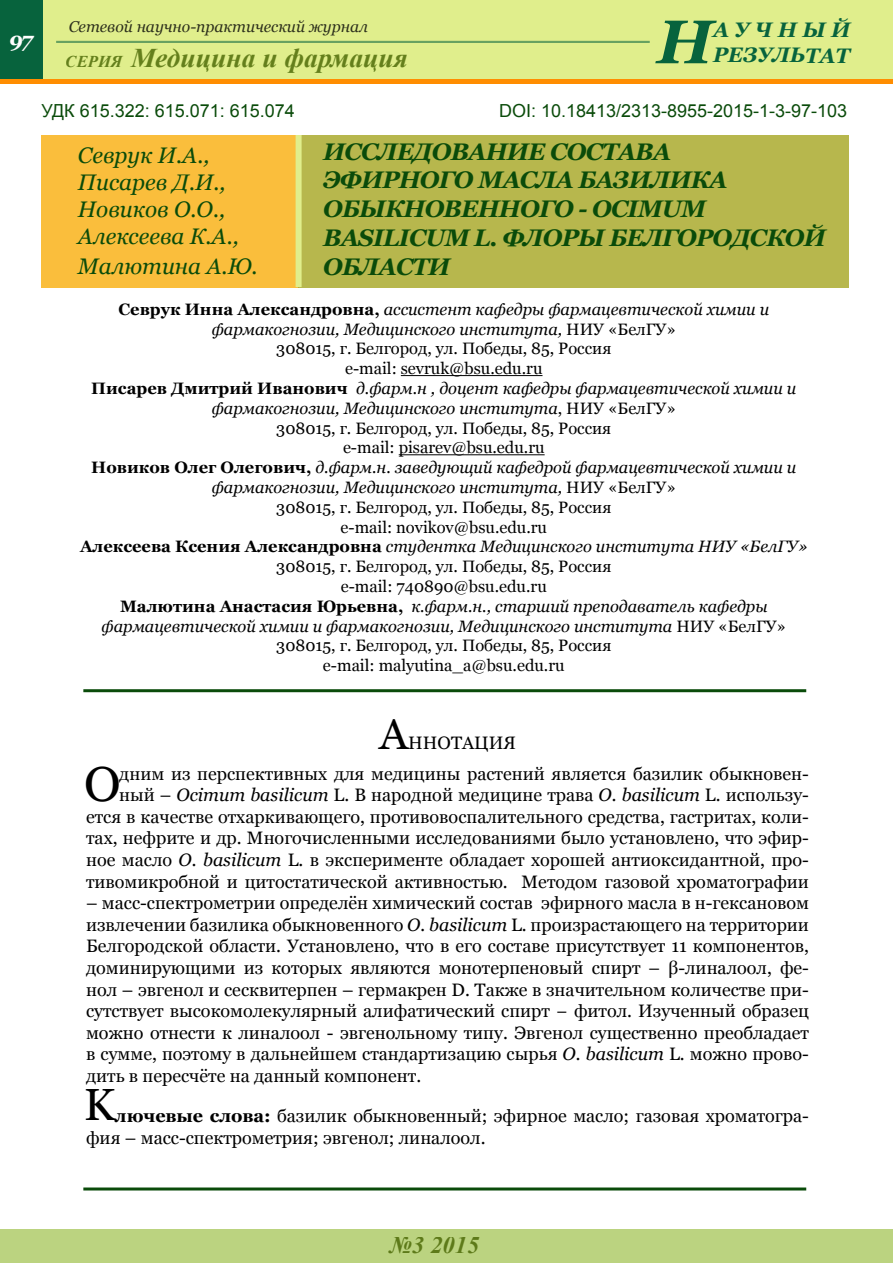
<style>
.page{position:relative;width:893px;height:1263px;background:#fff}
.page>*{position:absolute;margin:0;border:0;box-sizing:border-box;transform-origin:0 0}
.t1{font:italic 700 61.5px "Georgia";color:#07633d}
.t2{font:49.2px "Georgia";color:#000}
.t3{font:45px "Georgia";color:#000}
.t4{font:43.5px "Georgia";color:#000}
.t5{font:italic 700 27px "Times New Roman";color:#466400}
.t6{font:italic 700 24px/28.8px "Georgia";letter-spacing:-.03em;color:#0a4b0a}
.t7{font:italic 700 24px "Times New Roman";color:#466400}
.t8{font:italic 22.5px/27px "Georgia";color:#0a4b0a}
.t9{font:italic 700 21px/25.2px "Georgia";color:#07633d}
.t10{font:italic 700 21px "Georgia";color:#fff}
.t11{font:18px/21.6px "Georgia";color:#000;text-align:right}
.t12{font:18px "Arial";color:#0a4b0a}
.t13{font:italic 16.5px/19.8px "Georgia";color:#000;text-align:center}
.t14{font:italic 15.75px "Georgia";color:#000}
.s1{font-size:16.5px}
.s2{font-weight:700;font-style:normal}
.s3{font-style:normal}
.s4{font-style:italic}
.s5{font-weight:700}
</style>
<div class="page">
<div style="left:0;top:1229px;width:893px;height:34px;background:#bbd380"></div>
<div style="left:0;top:0;width:893px;height:83px;background:#e0ee8c"></div>
<hr style="left:0;top:79px;width:893px;height:4px;background:#ff8d00">
<div style="left:0;top:0;width:43px;height:79px;background:#07633d"></div>
<hr style="left:56px;top:41px;width:594px;height:2px;background:#07633d">
<div style="left:41px;top:135px;width:257px;height:152px;background:#fabe3c"></div>
<div style="left:298px;top:135px;width:551px;height:152px;background:#b7b74d"></div>
<div style="left:296px;top:135px;width:6px;height:152px;background:#e0ee8c"></div>
<hr style="left:401px;top:375px;width:141px;height:1px;background:#000">
<hr style="left:399px;top:454px;width:146px;height:1px;background:#000">
<hr style="left:83px;top:689px;width:723px;height:3px;background:#0a4b0a">
<hr style="left:83px;top:1187px;width:723px;height:3px;background:#0a4b0a">
<p class="t10" style="left:9px;top:28px;width:25px">97</p>
<p class="t14" style="left:68px;top:18px;width:301px">Сетевой научно-практический журнал</p>
<h3 class="t5" style="left:66px;top:39px;width:343px"><span class="s1">СЕРИЯ</span> Медицина и фармация</h3>
<p class="t9" style="left:713px;top:17px;width:139px">АУЧНЫЙ<br>РЕЗУЛЬТАТ</p>
<h1 class="t1" style="left:657px;top:7px;width:58px">Н</h1>
<p class="t12" style="left:41px;top:99px;width:255px">УДК 615.322: 615.071: 615.074</p>
<p class="t12" style="left:499px;top:99px;width:350px">DOI: 10.18413/2313-8955-2015-1-3-97-103</p>
<h3 class="t6" style="left:323px;top:137px;width:57px">ИCСЛЕ</h3>
<h3 class="t6" style="left:323px;top:137px;width:349px;text-indent:90px">ДОВАНИЕ СОСТАВА<br>ЭФИРНОГО МАСЛА БАЗИЛИ</h3>
<p class="t8" style="left:78px;top:141px;width:162px">Севрук И.А.,<br>Писарев Д.И.,<br>Новиков О.О.,<br>Алексеева К.А.,</p>
<p class="t8" style="left:78px;top:253px;width:181px">Малютина А.Ю.</p>
<p class="t13" style="left:80px;top:299px;width:729px"><span class="s2">Севрук Инна Александровна,</span> ассистент кафедры фармацевтической химии и фармакогнозии, Медицинского института, <span class="s3">НИУ «БелГУ»<br>308015, г. Белгород, ул. Победы, 85, Россия<br>e-mail: sevruk@bsu.edu.ru<br></span><span class="s2">Писарев Дмитрий Иванович</span> д.фарм.н , доцент кафедры фармацевтической химии и фармакогнозии, Медицинского института<span class="s3">, НИУ «БелГУ»<br>308015, г. Белгород, ул. Победы, 85, Россия<br>e-mail: pisarev@bsu.edu.ru<br></span><span class="s2">Новиков Олег Олегович,</span> д.фарм.н. заведующий кафедрой фармацевтической химии и фармакогнозии, Медицинского института, <span class="s3">НИУ «БелГУ»<br>308015, г. Белгород, ул. Победы, 85, Россия<br>e-mail: novikov@bsu.edu.ru<br></span><span class="s2">Алексеева Ксения Александровна</span> студентка Медицинского института НИУ «БелГУ» <span class="s3">308015, г. Белгород, ул. Победы, 85, Россия<br>e-mail: 740890@bsu.edu.ru<br></span><span class="s2">Малютина Анастасия Юрьевна,</span> к.фарм.н., старший преподаватель кафедры фармацевтической химии и фармакогнозии, Медицинского института <span class="s3">НИУ «БелГУ» 308015, г. Белгород, ул. Победы, 85, Россия<br>e-mail: malyutina_a@bsu.edu.ru</span></p>
<h3 class="t6" style="left:323px;top:166px;width:506px;text-indent:368px">КА<br>ОБЫКНОВЕННОГО - OCIMUM<br>BASILICUM L. ФЛОРЫ БЕЛГОРОДСКОЙ<br>ОБЛАСТИ</h3>
<h3 class="t4" style="left:379px;top:710px;width:31px">А</h3>
<p class="t11" style="left:408px;top:732px;width:109px">ННОТАЦИЯ</p>
<h2 class="t2" style="left:84px;top:756px;width:38px">О</h2>
<p class="t11" style="left:86px;top:762px;width:724px">дним из перспективных для медицины растений является базилик обыкновен&shy;ный – <span class="s4">Ocimum basilicum</span> L. В народной медицине трава <span class="s4">O. basilicum</span> L. использу&shy;ется в качестве отхаркивающего, противовоспалительного средства, гастритах, коли&shy;тах, нефрите и др. Многочисленными исследованиями было установлено, что эфир&shy;ное масло <span class="s4">O. basilicum</span> L. в эксперименте обладает хорошей антиоксидантной, про&shy;тивомикробной и цитостатической активностью. Методом газовой хроматографии</p>
<p class="t11" style="left:86px;top:892px;width:724px;text-align:justify">– масс-спектрометрии определён химический состав эфирного масла в н-гексановом извлечении базилика обыкновенного <span class="s4">O. basilicum</span> L. произрастающего на территории Белгородской области. Установлено, что в его составе присутствует 11 компонентов, доминирующими из которых являются монотерпеновый спирт – β-линалоол, фе&shy;нол – эвгенол и сесквитерпен – гермакрен D. Также в значительном количестве при&shy;сутствует высокомолекулярный алифатический спирт − фитол. Изученный образец можно отнести к линалоол - эвгенольному типу. Эвгенол существенно преобладает в сумме, поэтому в дальнейшем стандартизацию сырья <span class="s4">O. basilicum</span> L. можно прово&shy;дить в пересчёте на данный компонент.</p>
<h3 class="t3" style="left:84px;top:1078px;width:33px">K</h3>
<p class="t11" style="left:86px;top:1105px;width:724px;text-align:left;text-indent:29px"><span class="s5">лючевые слова:</span> базилик обыкновенный; эфирное масло; газовая хроматогра&shy;фия – масс-спектрометрия; эвгенол; линалоол.</p>
<h3 class="t7" style="left:390px;top:1229px;width:91px">№3 2015</h3>
</div>
